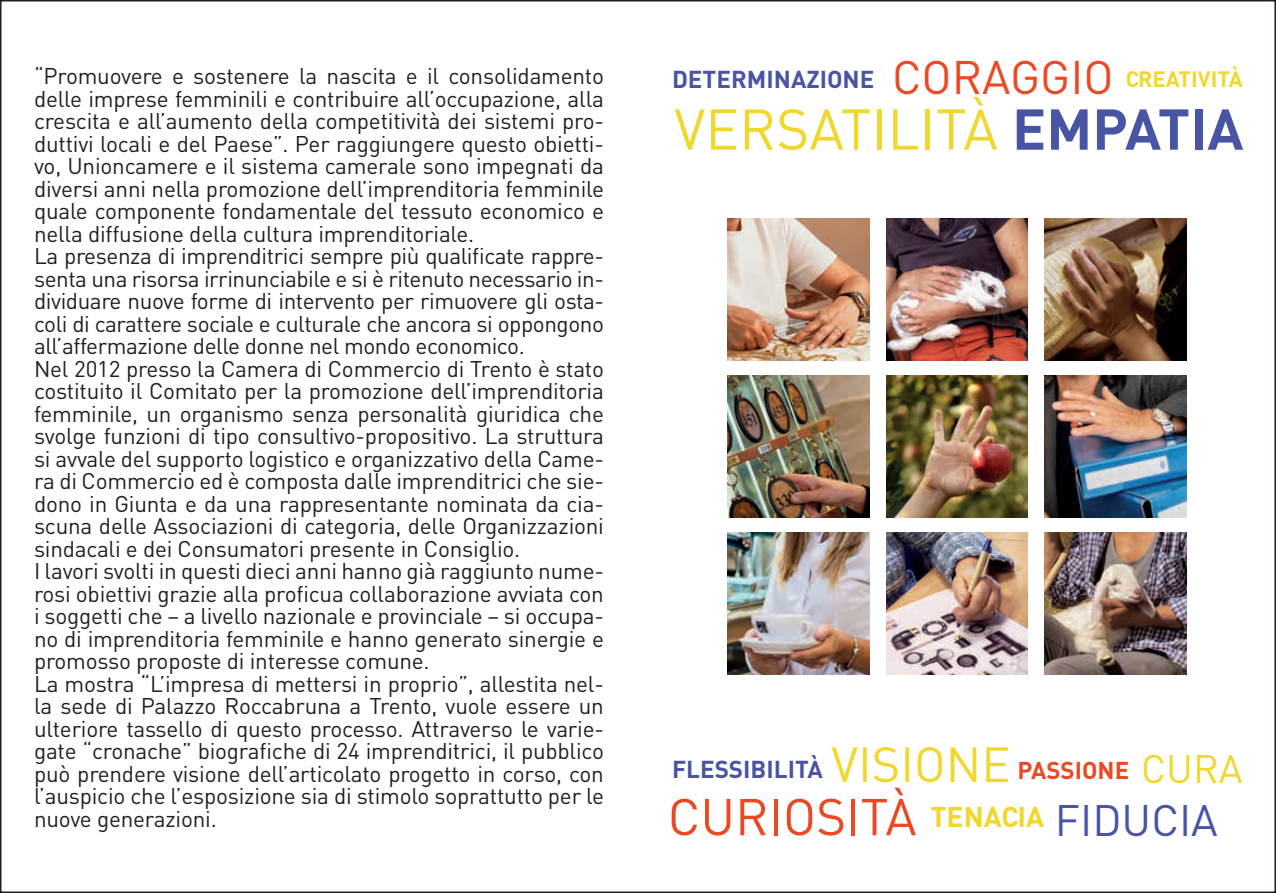
<style>
.page{position:relative;width:1276px;height:893px;background:#fff}
.page>*{position:absolute;margin:0;border:0;box-sizing:border-box;transform-origin:0 0}
.t1{font:56.55px "DIN";color:#f0d72c}
.t2{font:51px "DIN";color:#eb4923}
.t3{font:48.75px "DIN";color:#f0d72c}
.t4{font:46.35px "DIN";color:#eb4923}
.t5{font:43.5px "DIN";color:#4854a4}
.t6{font:39.3px "DIN";color:#f0d72c}
.t7{font:700 28.35px "DIN";color:#f0d72c}
.t8{font:700 24.15px "DIN";color:#4854a4}
.t9{font:700 24px "DIN";color:#eb4923}
.t10{font:22.5px/22.5px "DIN";letter-spacing:-.01em;color:#231f20}
.t11{font:700 22.05px "DIN";color:#f0d72c}
.s1{font-weight:700;color:#4854a4}
</style>
<div class="page">
<img style="left:728px;top:218px;width:141px;height:142px">
<img style="left:886px;top:218px;width:141px;height:142px">
<img style="left:1044px;top:218px;width:142px;height:142px">
<img style="left:886px;top:376px;width:141px;height:141px">
<img style="left:1044px;top:376px;width:142px;height:141px">
<img style="left:728px;top:533px;width:141px;height:141px">
<img style="left:1044px;top:533px;width:142px;height:141px">
<img style="left:886px;top:533px;width:141px;height:141px">
<img style="left:728px;top:376px;width:141px;height:141px">
<h3 class="t4" style="left:892px;top:48px;width:223px">CORAGGIO</h3>
<p class="t11" style="left:1125px;top:65px;width:119px">CREATIVITÀ</p>
<p class="t10" style="left:34px;top:65px;width:571px">“Promuovere e sostenere la nascita e il consolidamento delle imprese femminili e contribuire all’occupazione, alla crescita e all’aumento della competitività dei sistemi pro&shy;duttivi locali e del Paese”. Per raggiungere questo obietti&shy;vo, Unioncamere e il sistema camerale sono impegnati da diversi anni nella promozione dell’imprenditoria femminile quale componente fondamentale del tessuto economico e nella diffusione della cultura imprenditoriale.<br>La presenza di imprenditrici sempre più qualificate rappre&shy;senta una risorsa irrinunciabile e si è ritenuto necessario in&shy;dividuare nuove forme di intervento per rimuovere gli osta&shy;coli di carattere sociale e culturale che ancora si oppongono all’affermazione delle donne nel mondo economico.<br>Nel 2012 presso la Camera di Commercio di Trento è stato costituito il Comitato per la promozione dell’imprenditoria femminile, un organismo senza personalità giuridica che svolge funzioni di tipo consultivo-propositivo. La struttura si avvale del supporto logistico e organizzativo della Came&shy;ra di Commercio ed è composta dalle imprenditrici che sie&shy;dono in Giunta e da una rappresentante nominata da cia&shy;scuna delle Associazioni di categoria, delle Organizzazioni sindacali e dei Consumatori presente in Consiglio.<br>I lavori svolti in questi dieci anni hanno già raggiunto nume&shy;rosi obiettivi grazie alla proficua collaborazione avviata con i soggetti che – a livello nazionale e provinciale – si occupa&shy;no di imprenditoria femminile e hanno generato sinergie e promosso proposte di interesse comune.<br>La mostra “L’impresa di mettersi in proprio”, allestita nel&shy;la sede di Palazzo Roccabruna a Trento, vuole essere un ulteriore tassello di questo processo. Attraverso le varie&shy;gate “cronache” biografiche di 24 imprenditrici, il pubblico può prendere visione dell’articolato progetto in corso, con l’auspicio che l’esposizione sia di stimolo soprattutto per le nuove generazioni.</p>
<p class="t8" style="left:672px;top:63px;width:204px">DETERMINAZIONE</p>
<h1 class="t1" style="left:674px;top:94px;width:570px">VERSATILITÀ <span class="s1">EMPATIA</span></h1>
<h3 class="t3" style="left:831px;top:734px;width:181px">VISIONE</h3>
<h3 class="t6" style="left:1141px;top:745px;width:103px">CURA</h3>
<p class="t7" style="left:930px;top:798px;width:115px">TENACIA</p>
<p class="t8" style="left:672px;top:753px;width:152px">FLESSIBILITÀ</p>
<p class="t9" style="left:1017px;top:754px;width:113px">PASSIONE</p>
<h3 class="t5" style="left:1054px;top:793px;width:165px">FIDUCIA</h3>
<h2 class="t2" style="left:668px;top:785px;width:250px">CURIOSITÀ</h2>
</div>
